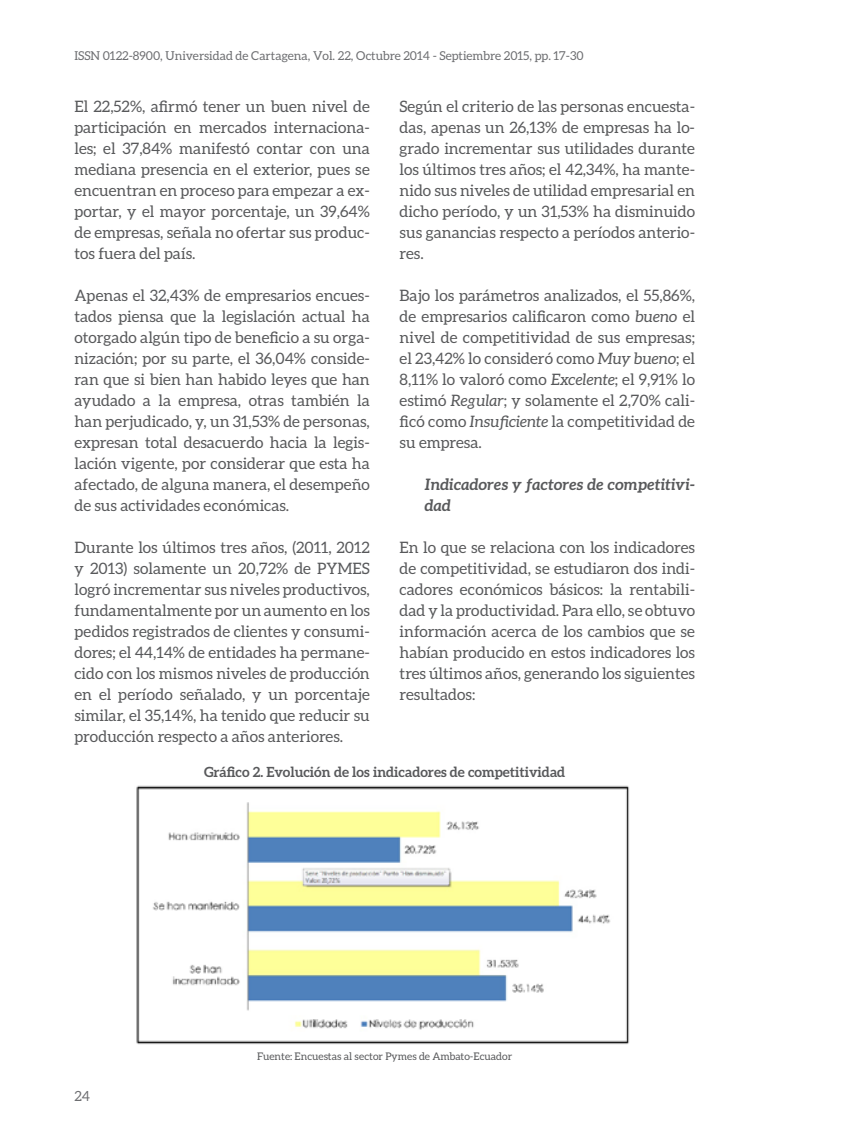
<style>
.page{position:relative;width:844px;height:1141px;background:#fff}
.page>*{position:absolute;margin:0;border:0;box-sizing:border-box;transform-origin:0 0}
.t1{font:15.75px/21px "Aleo";color:#58595b;text-align:justify}
.t2{font:italic 700 15.75px/21px "Aleo";color:#58595b}
.t3{font:700 14px "Aleo";color:#58595b}
.t4{font:14px "Aleo";color:#6d6e71}
.t5{font:12.25px "Aleo";color:#6d6e71}
.t6{font:10.5px "Aleo";color:#58595b}
.s1{font-style:italic}
</style>
<div class="page">
<img style="left:136px;top:785px;width:494px;height:260px">
<p class="t5" style="left:74px;top:48px;width:510px">ISSN 0122-8900, Universidad de Cartagena, Vol. 22, Octubre 2014 - Septiembre 2015, pp. 17-30</p>
<p class="t1" style="left:74px;top:96px;width:297px">El 22,52%, afirmó tener un buen nivel de participación en mercados internaciona&shy;les; el 37,84% manifestó contar con una mediana presencia en el exterior, pues se encuentran en proceso para empezar a ex&shy;portar, y el mayor porcentaje, un 39,64% de empresas, señala no ofertar sus produc&shy;tos fuera del país.</p>
<p class="t1" style="left:74px;top:285px;width:297px">Apenas el 32,43% de empresarios encues&shy;tados piensa que la legislación actual ha otorgado algún tipo de beneficio a su orga&shy;nización; por su parte, el 36,04% conside&shy;ran que si bien han habido leyes que han ayudado a la empresa, otras también la han perjudicado, y, un 31,53% de personas, expresan total desacuerdo hacia la legis&shy;lación vigente, por considerar que esta ha afectado, de alguna manera, el desempeño de sus actividades económicas.</p>
<p class="t1" style="left:74px;top:537px;width:297px">Durante los últimos tres años, (2011, 2012 y 2013) solamente un 20,72% de PYMES logró incrementar sus niveles productivos, fundamentalmente por un aumento en los pedidos registrados de clientes y consumi&shy;dores; el 44,14% de entidades ha permane&shy;cido con los mismos niveles de producción en el período señalado, y un porcentaje similar, el 35,14%, ha tenido que reducir su producción respecto a años anteriores.</p>
<p class="t1" style="left:399px;top:95px;width:297px">Según el criterio de las personas encuesta&shy;das, apenas un 26,13% de empresas ha lo&shy;grado incrementar sus utilidades durante los últimos tres años; el 42,34%, ha mante&shy;nido sus niveles de utilidad empresarial en dicho período, y un 31,53% ha disminuido sus ganancias respecto a períodos anterio&shy;res.</p>
<p class="t1" style="left:399px;top:284px;width:297px">Bajo los parámetros analizados, el 55,86%, de empresarios calificaron como <span class="s1">bueno</span> el nivel de competitividad de sus empresas; el 23,42% lo consideró como <span class="s1">Muy bueno</span>; el 8,11% lo valoró como <span class="s1">Excelente</span>; el 9,91% lo estimó <span class="s1">Regular</span>; y solamente el 2,70% cali&shy;ficó como <span class="s1">Insuficiente</span> la competitividad de su empresa.</p>
<p class="t2" style="left:424px;top:473px;width:272px">Indicadores y factores de competitivi&shy;dad</p>
<p class="t1" style="left:399px;top:536px;width:297px">En lo que se relaciona con los indicadores de competitividad, se estudiaron dos indi&shy;cadores económicos básicos: la rentabili&shy;dad y la productividad. Para ello, se obtuvo información acerca de los cambios que se habían producido en estos indicadores los tres últimos años, generando los siguientes resultados:</p>
<p class="t3" style="left:204px;top:763px;width:362px">Gráfico 2. Evolución de los indicadores de competitividad</p>
<p class="t4" style="left:74px;top:1088px;width:17px">24</p>
<p class="t6" style="left:257px;top:1050px;width:256px">Fuente: Encuestas al sector Pymes de Ambato-Ecuador</p>
</div>
